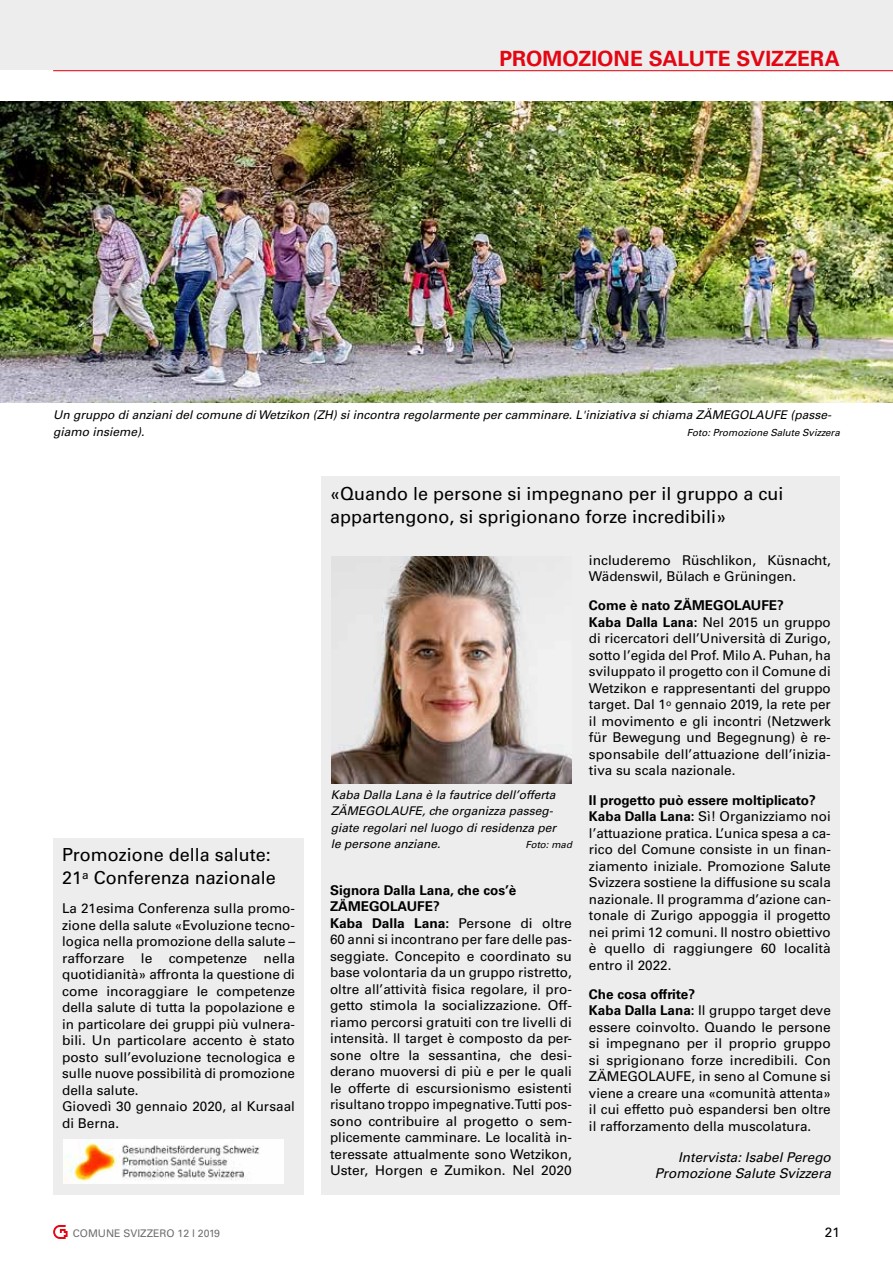
<style>
.page{position:relative;width:893px;height:1263px;background:#fff}
.page>*{position:absolute;margin:0;border:0;box-sizing:border-box;transform-origin:0 0}
.t1{font:700 21px "Univers LT Std";color:#e30613}
.t2{font:18px/22.5px "Univers LT Std";color:#000}
.t3{font:13.5px/16.5px "Univers LT Std";color:#000}
.t4{font:italic 13.5px/16.5px "Univers LT Std";color:#000;text-align:right}
.t5{font:italic 12px/16.5px "Univers LT Std";color:#000}
.t6{font:10.5px "Univers LT Std";color:#706f6f}
.t7{font:italic 9.75px "Univers LT Std";color:#000}
.s1{font-weight:700}
</style>
<div class="page">
<div style="left:0;top:0;width:893px;height:70px;background:#ededed"></div>
<hr style="left:53px;top:70px;width:840px;height:1px;background:#e30613">
<svg style="left:53px;top:1225px;width:15px;height:14px"></svg>
<div style="left:53px;top:838px;width:251px;height:356px;background:#ededed"></div>
<img style="left:0;top:101px;width:893px;height:302px">
<div style="left:321px;top:477px;width:519px;height:718px;background:#ededed"></div>
<img style="left:332px;top:556px;width:240px;height:227px">
<img style="left:64px;top:1139px;width:220px;height:45px">
<h1 class="t1" style="left:499px;top:46px;width:342px">PROMOZIONE SALUTE SVIZZERA</h1>
<p class="t5" style="left:53px;top:407px;width:780px">Un gruppo di anziani del comune di Wetzikon (ZH) si incontra regolarmente per camminare. L'iniziativa si chiama ZÄMEGOLAUFE (passe&shy;giamo insieme).</p>
<p class="t7" style="left:687px;top:426px;width:154px">Foto: Promozione Salute Svizzera</p>
<h2 class="t2" style="left:62px;top:844px;width:215px">Promozione della salute:<br>21<sup>a</sup> Conferenza nazionale</h2>
<p class="t3" style="left:62px;top:900px;width:234px">La 21esima Conferenza sulla promo&shy;zione della salute «Evoluzione tecno&shy;logica nella promozione della salute – rafforzare le competenze nella quotidianità» affronta la questione di come incoraggiare le competenze della salute di tutta la popolazione e in particolare dei gruppi più vulnera&shy;bili. Un particolare accento è stato posto sull’evoluzione tecnologica e sulle nuove possibilità di promozione della salute.<br>Giovedì 30 gennaio 2020, al Kursaal di Berna.</p>
<h2 class="t2" style="left:330px;top:482px;width:455px">«Quando le persone si impegnano per il gruppo a cui appartengono, si sprigionano forze incredibili»</h2>
<p class="t5" style="left:331px;top:786px;width:227px">Kaba Dalla Lana è la fautrice dell’offerta ZÄMEGOLAUFE, che organizza passeg&shy;giate regolari nel luogo di residenza per le persone anziane.</p>
<p class="t7" style="left:526px;top:839px;width:48px">Foto: mad</p>
<p class="t3" style="left:330px;top:882px;width:243px"><span class="s1">Signora Dalla Lana, che cos’è ZÄMEGOLAUFE?<br>Kaba Dalla Lana:</span> Persone di oltre 60 anni si incontrano per fare delle pas&shy;seggiate. Concepito e coordinato su base volontaria da un gruppo ristretto, oltre all’attività fisica regolare, il pro&shy;getto stimola la socializzazione. Off&shy;riamo percorsi gratuiti con tre livelli di intensità. Il target è composto da per&shy;sone oltre la sessantina, che desi&shy;derano muoversi di più e per le quali le offerte di escursionismo esistenti risultano troppo impegnative. Tutti pos&shy;sono contribuire al progetto o sem&shy;plicemente camminare. Le località in&shy;teressate attualmente sono Wetzikon, Uster, Horgen e Zumikon. Nel 2020</p>
<p class="t3" style="left:589px;top:552px;width:243px">includeremo Rüschlikon, Küsnacht,<br>Wädenswil, Bülach e Grüningen.</p>
<p class="t3" style="left:589px;top:597px;width:243px"><span class="s1">Come è nato ZÄMEGOLAUFE?<br>Kaba Dalla Lana:</span> Nel 2015 un gruppo di ricercatori dell’Università di Zurigo, sotto l’egida del Prof. Milo A. Puhan, ha sviluppato il progetto con il Comune di Wetzikon e rappresentanti del gruppo target. Dal 1<sup>o</sup> gennaio 2019, la rete per il movimento e gli incontri (Netzwerk für Bewegung und Begegnung) è re&shy;sponsabile dell’attuazione dell’inizia&shy;tiva su scala nazionale.</p>
<p class="t3" style="left:589px;top:792px;width:243px"><span class="s1">Il progetto può essere moltiplicato?<br>Kaba Dalla Lana:</span> Sì! Organizziamo noi l’attuazione pratica. L’unica spesa a ca&shy;rico del Comune consiste in un finan&shy;ziamento iniziale. Promozione Salute Svizzera sostiene la diffusione su scala nazionale. Il programma d’azione can&shy;tonale di Zurigo appoggia il progetto nei primi 12 comuni. Il nostro obiettivo è quello di raggiungere 60 località entro il 2022.</p>
<p class="t3" style="left:589px;top:986px;width:243px"><span class="s1">Che cosa offrite?<br>Kaba Dalla Lana:</span> Il gruppo target deve essere coinvolto. Quando le persone si impegnano per il proprio gruppo si sprigionano forze incredibili. Con ZÄMEGOLAUFE, in seno al Comune si viene a creare una «comunità attenta» il cui effetto può espandersi ben oltre il rafforzamento della muscolatura.</p>
<p class="t4" style="left:655px;top:1149px;width:177px">Intervista: Isabel Perego<br>Promozione Salute Svizzera</p>
<p class="t6" style="left:73px;top:1227px;width:149px">COMUNE SVIZZERO 12 l 2019</p>
<p class="t3" style="left:825px;top:1224px;width:17px">21</p>
</div>
